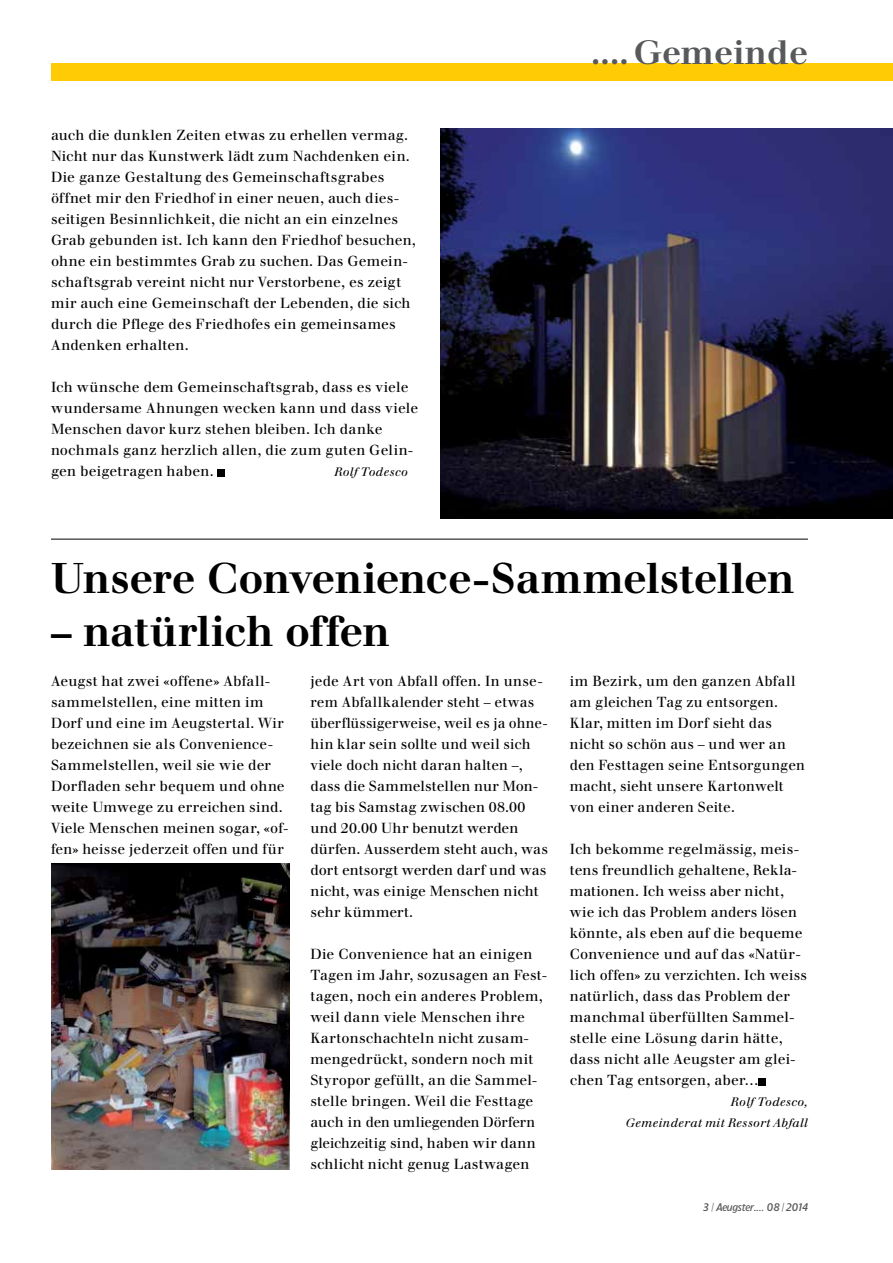
<style>
.page{position:relative;width:893px;height:1263px;background:#fff}
.page>*{position:absolute;margin:0;border:0;box-sizing:border-box;transform-origin:0 0}
.t1{font:700 42px "Walbaum";letter-spacing:-.015em;color:#000}
.t2{font:700 33px "Walbaum";letter-spacing:.01em;color:#58595b}
.t3{font:14.25px/21px "Walbaum";letter-spacing:.01em;color:#000}
.t4{font:italic 12px/21px "Walbaum";letter-spacing:.025em;color:#000;text-align:right}
.t5{font:italic 10.5px "TF Forever Two Medm";color:#58595b}
</style>
<div class="page">
<div style="left:51px;top:64px;width:842px;height:17px;background:#ffcb05"></div>
<div style="left:759px;top:1078px;width:7px;height:7px;background:#000"></div>
<img style="left:51px;top:863px;width:238px;height:306px">
<hr style="left:51px;top:539px;width:757px;height:1px;background:#000">
<div style="left:218px;top:469px;width:7px;height:7px;background:#000"></div>
<svg style="left:570px;top:128px;width:323px;height:1px"></svg>
<img style="left:440px;top:129px;width:453px;height:389px">
<p class="t3" style="left:51px;top:125px;width:366px">auch die dunklen Zeiten etwas zu erhellen vermag.<br>Nicht nur das Kunstwerk lädt zum Nachdenken ein.<br>Die ganze Gestaltung des Gemeinschaftsgrabes öffnet mir den Friedhof in einer neuen, auch dies&shy;seitigen Besinnlichkeit, die nicht an ein einzelnes Grab gebunden ist. Ich kann den Friedhof besuchen, ohne ein bestimmtes Grab zu suchen. Das Gemein&shy;schaftsgrab vereint nicht nur Verstorbene, es zeigt mir auch eine Gemeinschaft der Lebenden, die sich durch die Pflege des Friedhofes ein gemeinsames Andenken erhalten.</p>
<p class="t3" style="left:51px;top:377px;width:369px">Ich wünsche dem Gemeinschaftsgrab, dass es viele wundersame Ahnungen wecken kann und dass viele Menschen davor kurz stehen bleiben. Ich danke nochmals ganz herzlich allen, die zum guten Gelin&shy;gen beigetragen haben.</p>
<p class="t4" style="left:334px;top:461px;width:75px">Rolf Todesco</p>
<h2 class="t2" style="left:591px;top:32px;width:218px">.... Gemeinde</h2>
<h1 class="t1" style="left:51px;top:553px;width:745px">Unsere Convenience-Sammelstellen</h1>
<h1 class="t1" style="left:51px;top:605px;width:340px">– natürlich offen</h1>
<p class="t3" style="left:51px;top:671px;width:239px">Aeugst hat zwei «offene» Abfall&shy;sammelstellen, eine mitten im<br>Dorf und eine im Aeugstertal. Wir bezeichnen sie als Convenience-<br>Sammelstellen, weil sie wie der<br>Dorfladen sehr bequem und ohne weite Umwege zu erreichen sind.<br>Viele Menschen meinen sogar, «of&shy;fen» heisse jederzeit offen und für</p>
<p class="t3" style="left:310px;top:671px;width:239px">jede Art von Abfall offen. In unse&shy;rem Abfallkalender steht – etwas überflüssigerweise, weil es ja ohne&shy;hin klar sein sollte und weil sich viele doch nicht daran halten –, dass die Sammelstellen nur Mon&shy;tag bis Samstag zwischen 08.00 und 20.00 Uhr benutzt werden dürfen. Ausserdem steht auch, was dort entsorgt werden darf und was nicht, was einige Menschen nicht sehr kümmert.</p>
<p class="t3" style="left:310px;top:944px;width:238px">Die Convenience hat an einigen<br>Tagen im Jahr, sozusagen an Fest&shy;tagen, noch ein anderes Problem, weil dann viele Menschen ihre<br>Kartonschachteln nicht zusam&shy;mengedrückt, sondern noch mit<br>Styropor gefüllt, an die Sammel&shy;stelle bringen. Weil die Festtage auch in den umliegenden Dörfern gleichzeitig sind, haben wir dann schlicht nicht genug Lastwagen</p>
<p class="t3" style="left:570px;top:671px;width:237px">im Bezirk, um den ganzen Abfall am gleichen Tag zu entsorgen.<br>Klar, mitten im Dorf sieht das nicht so schön aus – und wer an den Festtagen seine Entsorgungen macht, sieht unsere Kartonwelt von einer anderen Seite.</p>
<p class="t3" style="left:570px;top:839px;width:239px">Ich bekomme regelmässig, meis&shy;tens freundlich gehaltene, Rekla&shy;mationen. Ich weiss aber nicht, wie ich das Problem anders lösen könnte, als eben auf die bequeme<br>Convenience und auf das «Natür&shy;lich offen» zu verzichten. Ich weiss natürlich, dass das Problem der manchmal überfüllten Sammel&shy;stelle eine Lösung darin hätte, dass nicht alle Aeugster am glei&shy;chen Tag entsorgen, aber…</p>
<p class="t4" style="left:626px;top:1091px;width:184px">Rolf Todesco,<br>Gemeinderat mit Ressort Abfall</p>
<p class="t5" style="left:703px;top:1201px;width:106px">3 | Aeugster .... 08 | 2014</p>
</div>
